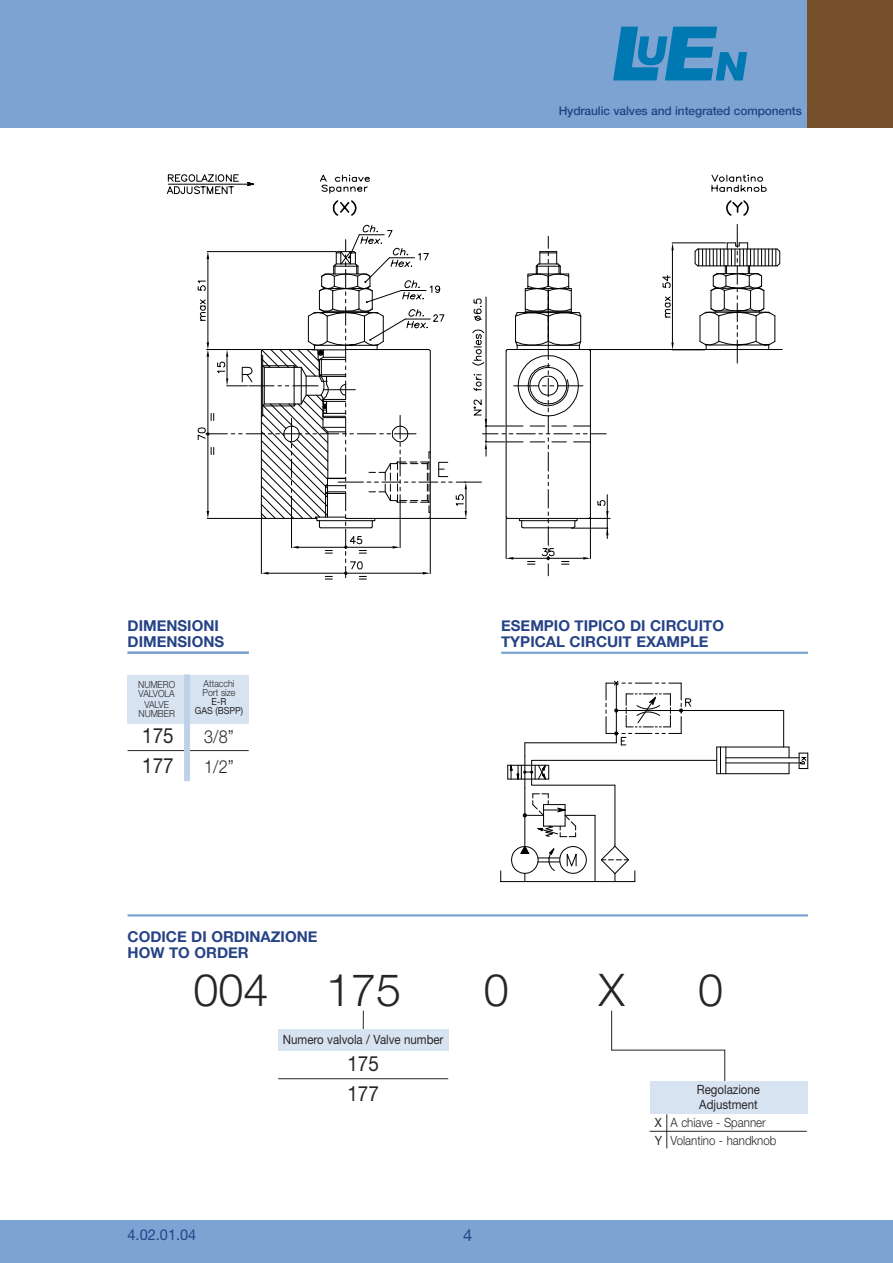
<style>
.page{position:relative;width:893px;height:1263px;background:#fff}
.page>*{position:absolute;margin:0;border:0;box-sizing:border-box;transform-origin:0 0}
.t1{font:300 45px "Helvetica Neue";color:#272627}
.t2{font:21px/29.7px "Helvetica Neue";color:#272627;scale:.9 1}
.t3{font:300 18px/29.7px "Helvetica Neue";color:#272627;scale:.9 1}
.t4{font:16.5px "Helvetica Neue";color:#264387}
.t5{font:700 15px/15.8px "Helvetica Neue";color:#264387}
.t6{font:15px "Helvetica Neue";color:#264387}
.t7{font:12.75px/15px "Helvetica Neue";color:#272627;scale:.9 1}
.t8{font:300 12.75px/18px "Helvetica Neue";color:#272627;scale:.9 1}
.t9{font:500 12px "Helvetica Neue";letter-spacing:-.01em;color:#264387}
.t10{font:300 9.75px/9px "Helvetica Neue";color:#272627;scale:.9 1}
.t11{font:9.75px/9px "Helvetica Neue";color:#272627;text-align:center;scale:.9 1}
</style>
<div class="page">
<div style="left:0;top:1220px;width:893px;height:43px;background:#7ca3d1"></div>
<div style="left:0;top:0;width:893px;height:128px;background:#7ca3d1"></div>
<div style="left:808px;top:0;width:85px;height:128px;background:#76502b"></div>
<svg style="left:613px;top:27px;width:134px;height:53px"></svg>
<svg style="left:320px;top:174px;width:50px;height:19px"></svg>
<hr style="left:168px;top:184px;width:86px;height:1px;background:#000">
<svg style="left:167px;top:174px;width:72px;height:21px"></svg>
<svg style="left:246px;top:182px;width:8px;height:4px"></svg>
<svg style="left:711px;top:174px;width:55px;height:18px"></svg>
<svg style="left:332px;top:200px;width:25px;height:16px"></svg>
<svg style="left:726px;top:200px;width:23px;height:16px"></svg>
<hr style="left:589px;top:349px;width:193px;height:1px;background:#000">
<svg style="left:694px;top:224px;width:87px;height:139px"></svg>
<hr style="left:672px;top:243px;width:54px;height:1px;background:#000">
<hr style="left:672px;top:350px;width:33px;height:1px;background:#000">
<hr style="left:672px;top:250px;width:1px;height:92px;background:#000">
<svg style="left:671px;top:243px;width:3px;height:7px"></svg>
<svg style="left:671px;top:342px;width:3px;height:7px"></svg>
<svg style="left:664px;top:296px;width:7px;height:22px"></svg>
<svg style="left:662px;top:275px;width:9px;height:13px"></svg>
<svg style="left:197px;top:224px;width:413px;height:355px"></svg>
<hr style="left:501px;top:881px;width:134px;height:1px;background:#000">
<hr style="left:726px;top:757px;width:73px;height:1px;background:#000">
<hr style="left:726px;top:763px;width:73px;height:1px;background:#000">
<hr style="left:717px;top:773px;width:72px;height:1px;background:#000">
<hr style="left:717px;top:747px;width:72px;height:1px;background:#000">
<hr style="left:532px;top:760px;width:185px;height:1px;background:#000">
<svg style="left:716px;top:747px;width:11px;height:27px"></svg>
<svg style="left:783px;top:710px;width:25px;height:64px"></svg>
<hr style="left:616px;top:710px;width:168px;height:1px;background:#000">
<svg style="left:507px;top:681px;width:185px;height:201px"></svg>
<hr style="left:128px;top:750px;width:121px;height:1px;background:#272627">
<div style="left:128px;top:675px;width:121px;height:49px;background:#d8e3f1"></div>
<div style="left:184px;top:674px;width:6px;height:107px;background:#bed1e8"></div>
<hr style="left:128px;top:914px;width:680px;height:2px;background:#7ca3d1">
<hr style="left:363px;top:1011px;width:1px;height:34px;background:#272627">
<div style="left:278px;top:1029px;width:170px;height:22px;background:#d8e3f1"></div>
<hr style="left:278px;top:1078px;width:170px;height:1px;background:#272627">
<svg style="left:611px;top:1010px;width:114px;height:71px"></svg>
<div style="left:650px;top:1081px;width:157px;height:33px;background:#d8e3f1"></div>
<hr style="left:666px;top:1114px;width:1px;height:34px;background:#272627">
<hr style="left:650px;top:1131px;width:157px;height:1px;background:#272627">
<hr style="left:501px;top:652px;width:307px;height:2px;background:#7ca3d1">
<hr style="left:128px;top:652px;width:121px;height:2px;background:#7ca3d1">
<p class="t5" style="left:128px;top:617px;width:98px">DIMENSIONI<br>DIMENSIONS</p>
<p class="t10" style="left:203px;top:680px;width:38px">Attacchi<br>Port size</p>
<p class="t11" style="left:195px;top:698px;width:55px">E-R<br>GAS (BSPP)</p>
<p class="t10" style="left:138px;top:681px;width:43px">NUMERO<br>VALVOLA</p>
<p class="t10" style="left:138px;top:701px;width:42px;text-align:center">VALVE<br>NUMBER</p>
<h2 class="t2" style="left:142px;top:723px;width:37px">175<br>177</h2>
<p class="t3" style="left:204px;top:724px;width:34px">3/8”<br>1/2”</p>
<p class="t9" style="left:559px;top:106px;width:245px">Hydraulic valves and integrated components</p>
<p class="t5" style="left:501px;top:617px;width:224px">ESEMPIO TIPICO DI CIRCUITO<br>TYPICAL CIRCUIT EXAMPLE</p>
<p class="t5" style="left:128px;top:929px;width:191px">CODICE DI ORDINAZIONE<br>HOW TO ORDER</p>
<h1 class="t1" style="left:193px;top:974px;width:77px">004</h1>
<h1 class="t1" style="left:326px;top:974px;width:77px">175</h1>
<h1 class="t1" style="left:484px;top:974px;width:27px">0</h1>
<h1 class="t1" style="left:599px;top:974px;width:27px">X</h1>
<h1 class="t1" style="left:698px;top:974px;width:27px">0</h1>
<p class="t7" style="left:283px;top:1033px;width:180px">Numero valvola / Valve number</p>
<h2 class="t2" style="left:347px;top:1051px;width:37px">175<br>177</h2>
<p class="t7" style="left:697px;top:1083px;width:72px">Regolazione<br>Adjustment</p>
<p class="t6" style="left:128px;top:1229px;width:70px">4.02.01.04</p>
<p class="t4" style="left:463px;top:1229px;width:11px">4</p>
<p class="t7" style="left:655px;top:1114px;width:10px;line-height:18px">X<br>Y</p>
<p class="t8" style="left:671px;top:1114px;width:119px">A chiave - Spanner<br>Volantino - handknob</p>
</div>
